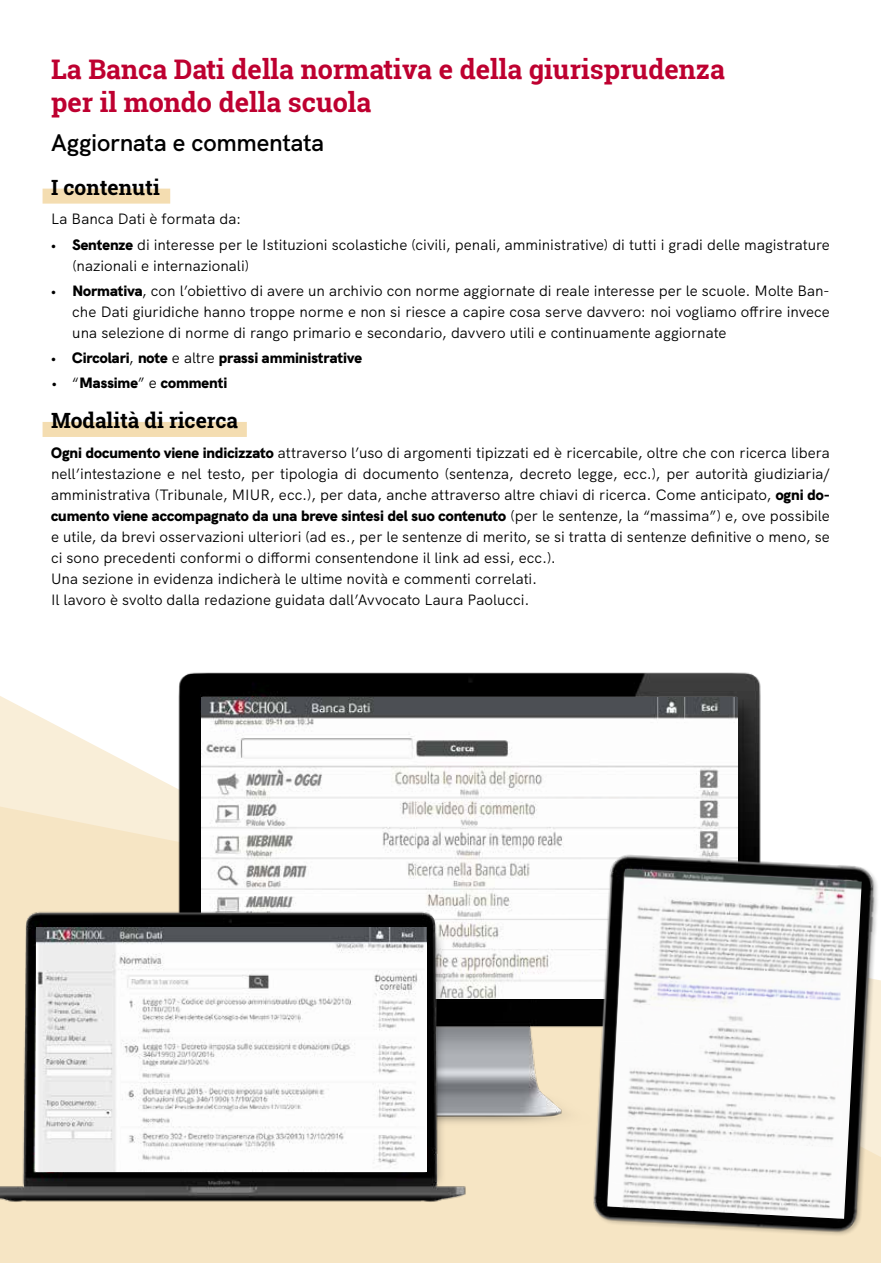
<style>
.page{position:relative;width:881px;height:1263px;background:#fff}
.page>*{position:absolute;margin:0;border:0;box-sizing:border-box;transform-origin:0 0}
.t1{font:700 27px/33px "Roboto Slab";color:#be0030}
.t2{font:600 24px "HK Grotesk";letter-spacing:-.01em;color:#000}
.t3{font:700 21px "Roboto Slab";color:#000}
.t4{font:15px/21px "HK Grotesk";color:#000}
.t5{font:900 15px "HK Grotesk";color:#000}
.s1{font-weight:900}
.s2{font-weight:400}
</style>
<div class="page">
<svg style="left:0;top:696px;width:880px;height:567px;fill:#f6e5c4"></svg>
<img style="left:148px;top:672px;width:645px;height:487px">
<div style="left:201px;top:697px;width:558px;height:323px;background:#000;opacity:.35"></div>
<img style="left:201px;top:698px;width:536px;height:300px">
<img style="left:0;top:904px;width:473px;height:303px">
<div style="left:36px;top:928px;width:410px;height:263px;background:#000;opacity:.35"></div>
<img style="left:36px;top:928px;width:390px;height:244px">
<img style="left:582px;top:848px;width:298px;height:394px">
<img style="left:607px;top:869px;width:254px;height:350px">
<div style="left:43px;top:189px;width:127px;height:15px;background:#f4ddb1"></div>
<div style="left:43px;top:422px;width:204px;height:15px;background:#f4ddb1"></div>
<h1 class="t1" style="left:51px;top:53px;width:675px">La Banca Dati della normativa e della giurisprudenza per il mondo della scuola</h1>
<h2 class="t2" style="left:51px;top:124px;width:275px">Aggiornata e commentata</h2>
<h3 class="t3" style="left:51px;top:173px;width:110px">I contenuti</h3>
<p class="t4" style="left:51px;top:207px;width:192px">La Banca Dati è formata da:</p>
<p class="t4" style="left:72px;top:233px;width:758px;text-indent:-21px"><span class="s1">• Sentenze</span> di interesse per le Istituzioni scolastiche (civili, penali, amministrative) di tutti i gradi delle magistrature (nazionali e internazionali)</p>
<p class="t4" style="left:72px;top:279px;width:758px;text-align:justify;text-indent:-21px"><span class="s1">• Normativa</span>, con l’obiettivo di avere un archivio con norme aggiornate di reale interesse per le scuole. Molte Ban&shy;che Dati giuridiche hanno troppe norme e non si riesce a capire cosa serve davvero: noi vogliamo offrire invece una selezione di norme di rango primario e secondario, davvero utili e continuamente aggiornate</p>
<p class="t5" style="left:51px;top:346px;width:312px">• Circolari<span class="s2">,</span> note <span class="s2">e altre</span> prassi amministrative</p>
<p class="t5" style="left:51px;top:371px;width:178px"><span class="s2">• “</span>Massime<span class="s2">” e</span> commenti</p>
<h3 class="t3" style="left:51px;top:406px;width:188px">Modalità di ricerca</h3>
<p class="t4" style="left:51px;top:441px;width:780px"><span class="s1">Ogni documento viene indicizzato</span> attraverso l’uso di argomenti tipizzati ed è ricercabile, oltre che con ricerca libera nell’intestazione e nel testo, per tipologia di documento (sentenza, decreto legge, ecc.), per autorità giudiziaria/ amministrativa (Tribunale, MIUR, ecc.), per data, anche attraverso altre chiavi di ricerca. Come anticipato, <span class="s1">ogni do&shy;cumento viene accompagnato da una breve sintesi del suo contenuto</span> (per le sentenze, la “massima”) e, ove possibile e utile, da brevi osservazioni ulteriori (ad es., per le sentenze di merito, se si tratta di sentenze definitive o meno, se ci sono precedenti conformi o difformi consentendone il link ad essi, ecc.).<br>Una sezione in evidenza indicherà le ultime novità e commenti correlati.<br>Il lavoro è svolto dalla redazione guidata dall’Avvocato Laura Paolucci.</p>
</div>
